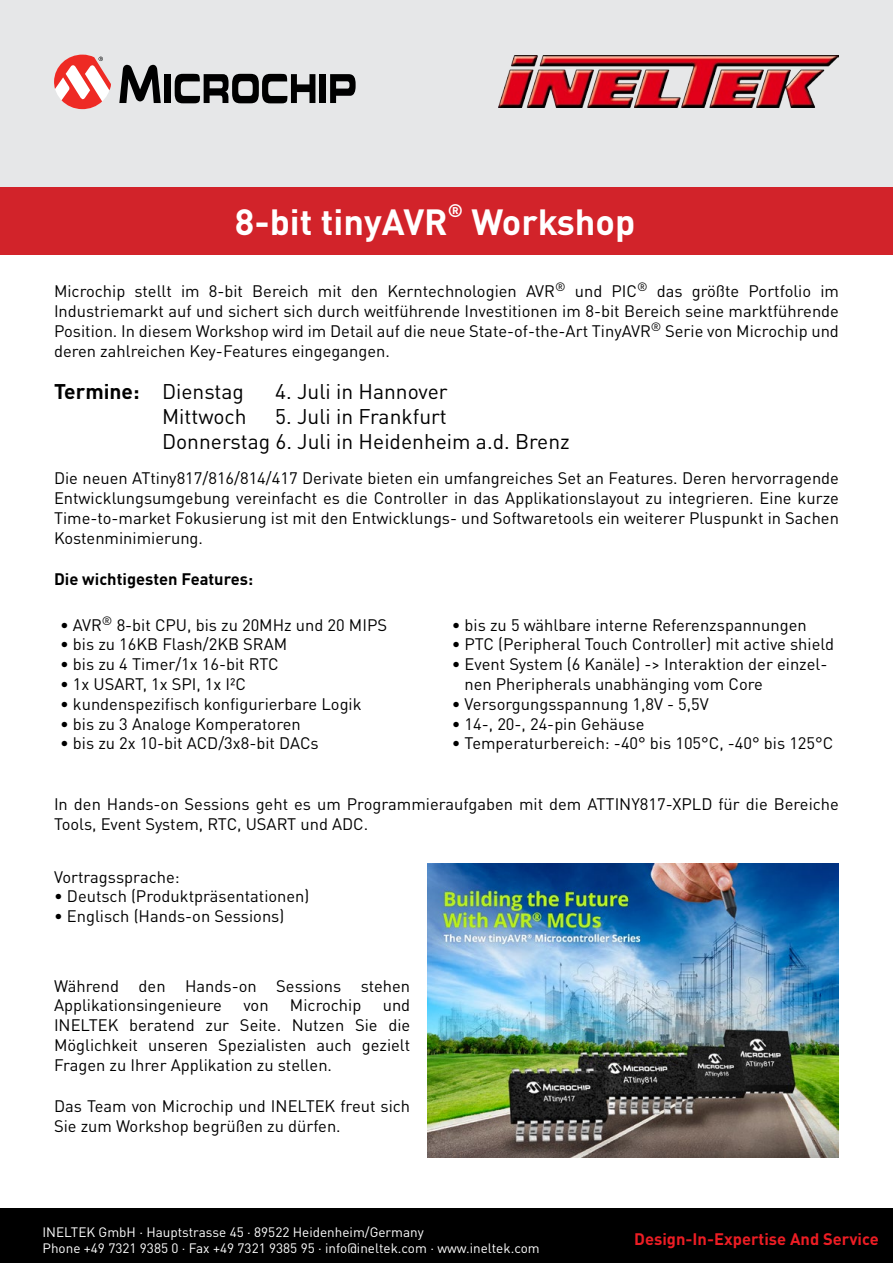
<style>
.page{position:relative;width:893px;height:1263px;background:#fff}
.page>*{position:absolute;margin:0;border:0;box-sizing:border-box;transform-origin:0 0}
.t1{font:700 36px "DINOT";color:#fff}
.t2{font:21px/25.2px "DINOT";color:#000;text-align:center}
.t3{font:700 21px "DINOT";color:#000}
.t4{font:700 18px "DINOT";color:#fff}
.t5{font:16.5px/19.8px "DINOT";color:#000}
.t6{font:700 16.5px "DINOT";color:#ec1d24}
.t7{font:700 16.5px "DINOT";color:#000}
.t8{font:13.5px/16.2px "DINOT";color:#fff}
.s1{font-weight:400}
</style>
<div class="page">
<div style="left:0;top:0;width:893px;height:187px;background:#e6e7e8"></div>
<img style="left:499px;top:56px;width:340px;height:51px">
<svg style="left:119px;top:65px;width:42px;height:38px;background:#656566"></svg>
<div style="left:164px;top:74px;width:7px;height:29px;background:#000"></div>
<div style="left:320px;top:74px;width:6px;height:29px;background:#000"></div>
<svg style="left:330px;top:74px;width:26px;height:29px"></svg>
<svg style="left:175px;top:73px;width:140px;height:30px;background:#666"></svg>
<svg style="left:54px;top:55px;width:57px;height:54px"></svg>
<div style="left:0;top:187px;width:893px;height:68px;background:#d2232a"></div>
<div style="left:0;top:1209px;width:893px;height:54px;background:#000"></div>
<img style="left:427px;top:864px;width:412px;height:294px">
<h1 class="t1" style="left:235px;top:198px;width:214px">8-bit tinyAVR</h1>
<p class="t4" style="left:448px;top:198px;width:17px">®</p>
<h1 class="t1" style="left:471px;top:198px;width:165px">Workshop</h1>
<p class="t5" style="left:54px;top:281px;width:786px;text-align:justify">Microchip stellt im 8-bit Bereich mit den Kerntechnologien AVR<sup>®</sup> und PIC<sup>®</sup> das größte Portfolio im Industriemarkt auf und sichert sich durch weitführende Investitionen im 8-bit Bereich seine marktführende Position. In diesem Workshop wird im Detail auf die neue State-of-the-Art TinyAVR<sup>®</sup> Serie von Microchip und deren zahlreichen Key-Features eingegangen.</p>
<p class="t3" style="left:54px;top:377px;width:191px">Termine: <span class="s1">Dienstag</span></p>
<p class="t2" style="left:275px;top:378px;width:174px">4. Juli in Hannover</p>
<p class="t2" style="left:162px;top:403px;width:86px">Mittwoch</p>
<p class="t2" style="left:162px;top:403px;width:409px">5. Juli in Frankfurt<br>Donnerstag 6. Juli in Heidenheim a.d. Brenz</p>
<p class="t5" style="left:54px;top:468px;width:786px;text-align:justify">Die neuen ATtiny817/816/814/417 Derivate bieten ein umfangreiches Set an Features. Deren hervorragende Entwicklungsumgebung vereinfacht es die Controller in das Applikationslayout zu integrieren. Eine kurze Time-to-market Fokusierung ist mit den Entwicklungs- und Softwaretools ein weiterer Pluspunkt in Sachen Kostenminimierung.</p>
<p class="t7" style="left:54px;top:568px;width:201px">Die wichtigesten Features:</p>
<p class="t5" style="left:60px;top:614px;width:329px">• AVR<sup>®</sup> 8-bit CPU, bis zu 20MHz und 20 MIPS</p>
<p class="t5" style="left:60px;top:634px;width:229px">• bis zu 16KB Flash/2KB SRAM</p>
<p class="t5" style="left:60px;top:654px;width:220px">• bis zu 4 Timer/1x 16-bit RTC</p>
<p class="t5" style="left:60px;top:674px;width:187px">• 1x USART, 1x SPI, 1x I²C</p>
<p class="t5" style="left:60px;top:694px;width:303px">• kundenspezifisch konfigurierbare Logik</p>
<p class="t5" style="left:60px;top:713px;width:242px">• bis zu 3 Analoge Komperatoren</p>
<p class="t5" style="left:60px;top:733px;width:260px">• bis zu 2x 10-bit ACD/3x8-bit DACs</p>
<p class="t5" style="left:452px;top:614px;width:357px">• bis zu 5 wählbare interne Referenzspannungen</p>
<p class="t5" style="left:452px;top:634px;width:384px">• PTC (Peripheral Touch Controller) mit active shield</p>
<p class="t5" style="left:464px;top:654px;width:364px;text-indent:-13px">• Event System (6 Kanäle) -&gt; Interaktion der einzel&shy;nen Pheripherals unabhänging vom Core</p>
<p class="t5" style="left:452px;top:694px;width:259px">• Versorgungsspannung 1,8V - 5,5V</p>
<p class="t5" style="left:452px;top:713px;width:194px">• 14-, 20-, 24-pin Gehäuse</p>
<p class="t5" style="left:452px;top:733px;width:383px">• Temperaturbereich: -40° bis 105°C, -40° bis 125°C</p>
<p class="t5" style="left:54px;top:794px;width:786px">In den Hands-on Sessions geht es um Programmieraufgaben mit dem ATTINY817-XPLD für die Bereiche<br>Tools, Event System, RTC, USART und ADC.</p>
<p class="t5" style="left:54px;top:866px;width:127px">Vortragssprache:</p>
<p class="t5" style="left:54px;top:886px;width:257px">• Deutsch (Produktpräsentationen)</p>
<p class="t5" style="left:54px;top:906px;width:232px">• Englisch (Hands-on Sessions)</p>
<p class="t5" style="left:54px;top:975px;width:358px">Während den Hands-on Sessions stehen<br>Applikationsingenieure</p>
<p class="t5" style="left:243px;top:995px;width:27px">von</p>
<p class="t5" style="left:290px;top:995px;width:73px">Microchip</p>
<p class="t5" style="left:54px;top:995px;width:358px;text-align:justify;text-indent:329px">und INELTEK beratend zur Seite. Nutzen Sie die Möglichkeit unseren Spezialisten auch gezielt Fragen zu Ihrer Applikation zu stellen.</p>
<p class="t5" style="left:54px;top:1095px;width:358px">Das Team von Microchip und INELTEK freut sich<br>Sie zum Workshop begrüßen zu dürfen.</p>
<p class="t8" style="left:43px;top:1223px;width:499px">INELTEK GmbH · Hauptstrasse 45 · 89522 Heidenheim/Germany<br>Phone +49 7321 9385 0 · Fax +49 7321 9385 95 · info@ineltek.com · www.ineltek.com</p>
<p class="t6" style="left:634px;top:1228px;width:246px">Design-In-Expertise And Service</p>
</div>
